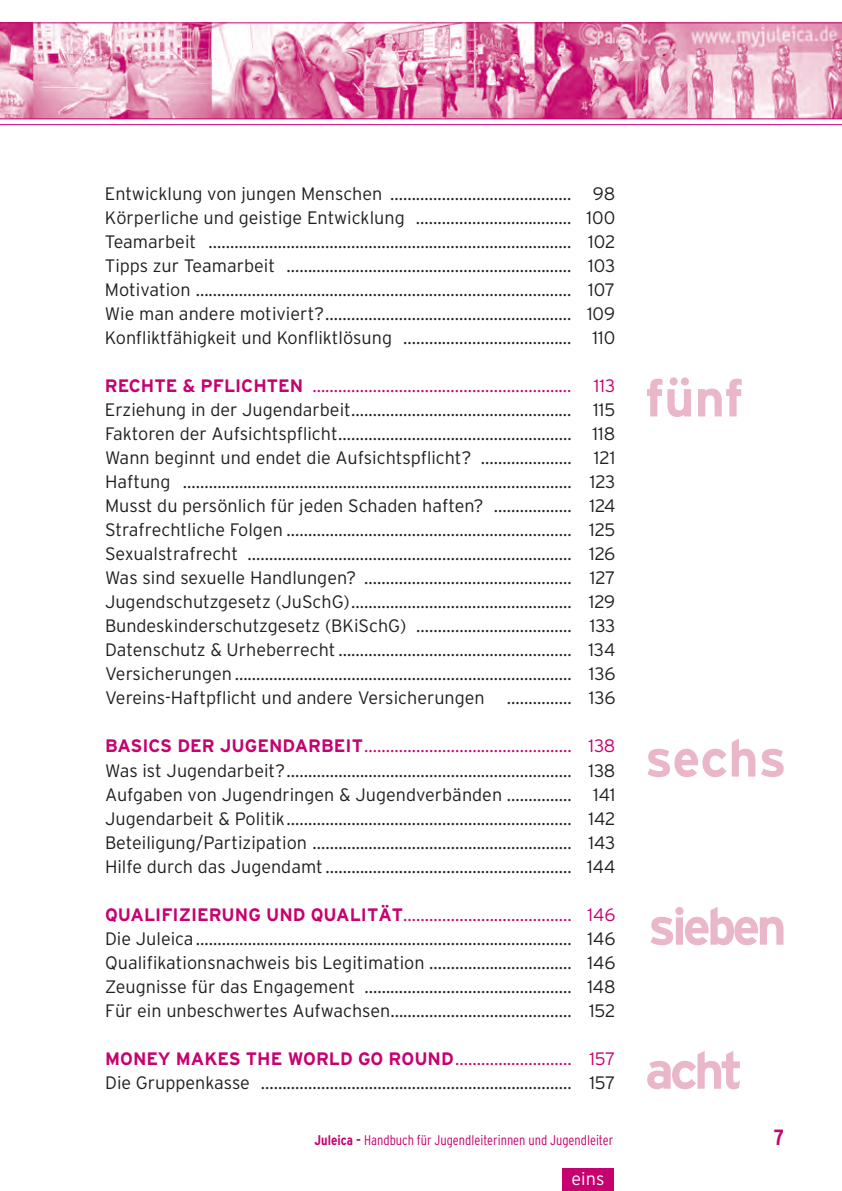
<style>
.page{position:relative;width:842px;height:1191px;background:#fff}
.page>*{position:absolute;margin:0;border:0;box-sizing:border-box;transform-origin:0 0}
.t1{font:700 52px "Interstate Plus";letter-spacing:-.075em;color:#e9b6ca}
.t2{font:700 condensed 22px "Interstate Plus";color:#c60170}
.t3{font:300 18px/24px "Interstate Plus";color:#231f20;text-align:justify}
.t4{font:300 18px "Interstate Plus";color:#fff}
.t5{font:300 condensed 14px "Interstate Plus";color:#c60170}
.s1{font-weight:700;color:#c60170}
.s2{color:#c60170}
.s3{font-weight:700}
</style>
<div class="page">
<svg style="left:0;top:22px;width:842px;height:97px;background:#e399ba"></svg>
<hr style="left:0;top:124px;width:842px;height:1px;background:#c60170">
<div style="left:562px;top:1168px;width:51px;height:23px;background:#c60170"></div>
<p class="t3" style="left:105px;top:182px;width:512px">Entwicklung von jungen Menschen …………………………………… 98<br>Körperliche und geistige Entwicklung ……………………………… 100<br>Teamarbeit ………………………………………………………………………… 102<br>Tipps zur Teamarbeit ………………………………………………………… 103<br>Motivation …………………………………………………………………………… 107<br>Wie man andere motiviert? ………………………………………………… 109<br>Konfliktfähigkeit und Konfliktlösung ………………………………… 110</p>
<p class="t3" style="left:105px;top:374px;width:512px"><span class="s1">RECHTE &amp; PFLICHTEN</span> <span class="s2">…………………………………………………… 113<br></span>Erziehung in der Jugendarbeit …………………………………………… 115<br>Faktoren der Aufsichtspflicht ……………………………………………… 118<br>Wann beginnt und endet die Aufsichtspflicht? ………………… 121<br>Haftung ……………………………………………………………………………… 123<br>Musst du persönlich für jeden Schaden haften? ……………… 124<br>Strafrechtliche Folgen ………………………………………………………… 125<br>Sexualstrafrecht ………………………………………………………………… 126<br>Was sind sexuelle Handlungen? ………………………………………… 127<br>Jugendschutzgesetz (JuSchG) …………………………………………… 129<br>Bundeskinderschutzgesetz (BKiSchG) ……………………………… 133<br>Datenschutz &amp; Urheberrecht ……………………………………………… 134<br>Versicherungen …………………………………………………………………… 136<br>Vereins-Haftpflicht und andere Versicherungen …………… 136</p>
<p class="t3" style="left:105px;top:734px;width:512px"><span class="s1">BASICS DER JUGENDARBEIT</span> <span class="s2">………………………………………… 138<br></span>Was ist Jugendarbeit? ………………………………………………………… 138<br>Aufgaben von Jugendringen &amp; Jugendverbänden …………… 141<br>Jugendarbeit &amp; Politik ………………………………………………………… 142<br>Beteiligung/Partizipation …………………………………………………… 143<br>Hilfe durch das Jugendamt ………………………………………………… 144</p>
<p class="t3" style="left:105px;top:902px;width:512px"><span class="s1">QUALIFIZIERUNG UND QUALITÄT</span><span class="s2">………………………………… 146<br></span>Die Juleica …………………………………………………………………………… 146<br>Qualifikationsnachweis bis Legitimation …………………………… 146<br>Zeugnisse für das Engagement ………………………………………… 148<br>Für ein unbeschwertes Aufwachsen…………………………………… 152</p>
<p class="t3" style="left:105px;top:1046px;width:512px"><span class="s1">MONEY MAKES THE WORLD GO ROUND</span> <span class="s2">……………………… 157<br></span>Die Gruppenkasse ……………………………………………………………… 157</p>
<h1 class="t1" style="left:645px;top:369px;width:100px">fünf</h1>
<h1 class="t1" style="left:645px;top:729px;width:143px">sechs</h1>
<h1 class="t1" style="left:648px;top:897px;width:140px">sieben</h1>
<h1 class="t1" style="left:645px;top:1041px;width:100px">acht</h1>
<p class="t5" style="left:314px;top:1132px;width:300px"><span class="s3">Juleica -</span> Handbuch für Jugendleiterinnen und Jugendleiter</p>
<p class="t2" style="left:774px;top:1125px;width:12px">7</p>
<p class="t4" style="left:571px;top:1168px;width:34px">eins</p>
</div>
